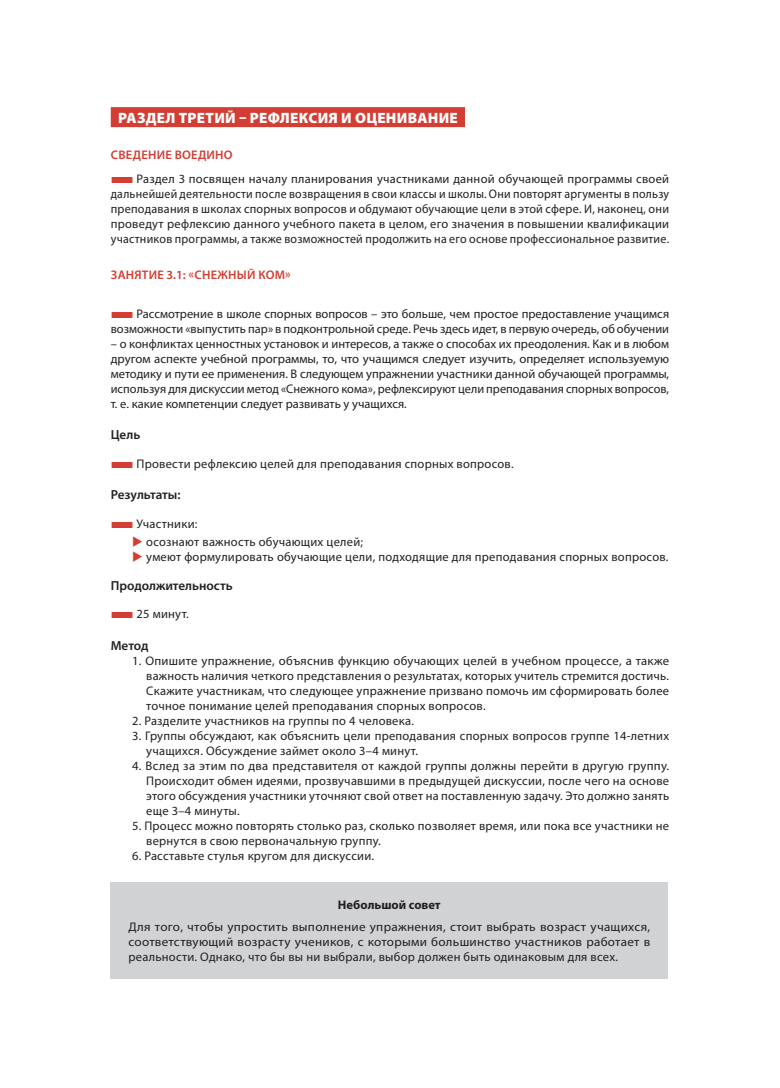
<style>
.page{position:relative;width:780px;height:1088px;background:#fff}
.page>*{position:absolute;margin:0;border:0;box-sizing:border-box;transform-origin:0 0}
.t1{font:900 15px "Myriad Pro";letter-spacing:.02em;color:#fff}
.t2{font:600 13.12px "Myriad Pro";color:#231f20}
.t3{font:12.5px/15px "Myriad Pro";letter-spacing:.02em;color:#231f20;text-align:justify}
.t4{font:12.5px/15px "Myriad Pro";letter-spacing:.02em;color:#231f20;text-align:justify;scale:1.05 1}
.t5{font:12.5px/15px "Myriad Pro";color:#231f20}
.t6{font:600 12.5px "Myriad Pro";letter-spacing:.02em;color:#d33d34}
.t7{font:700 12.5px "Myriad Pro";color:#231f20}
.s1{color:#d33d34}
</style>
<div class="page">
<div style="left:111px;top:107px;width:354px;height:20px;background:#d33d34"></div>
<div style="left:111px;top:882px;width:557px;height:97px;background:#d1d2d4"></div>
<p class="t1" style="left:118px;top:108px;width:341px">РАЗДЕЛ ТРЕТИЙ – РЕФЛЕКСИЯ И ОЦЕНИВАНИЕ</p>
<p class="t6" style="left:111px;top:147px;width:123px">СВЕДЕНИЕ ВОЕДИНО</p>
<p class="t3" style="left:111px;top:171px;width:560px"><span class="s1">■</span>Раздел 3 посвящен началу планирования участниками данной обучающей программы своей дальнейшей деятельности после возвращения в свои классы и школы. Они повторят аргументы в пользу преподавания в школах спорных вопросов и обдумают обучающие цели в этой сфере. И, наконец, они проведут рефлексию данного учебного пакета в целом, его значения в повышении квалификации участников программы, а также возможностей продолжить на его основе профессиональное развитие.</p>
<p class="t6" style="left:111px;top:267px;width:181px">ЗАНЯТИЕ 3.1: «СНЕЖНЫЙ КОМ»</p>
<p class="t5" style="left:111px;top:306px;width:560px"><span class="s1">■</span>Рассмотрение в школе спорных вопросов – это больше, чем простое предоставление учащимся возможности «выпустить пар» в подконтрольной среде. Речь здесь идет, в первую очередь, об обучении</p>
<p class="t3" style="left:111px;top:336px;width:560px">– о конфликтах ценностных установок и интересов, а также о способах их преодоления. Как и в любом другом аспекте учебной программы, то, что учащимся следует изучить, определяет используемую методику и пути ее применения. В следующем упражнении участники данной обучающей программы, используя для дискуссии метод «Снежного кома», рефлексируют цели преподавания спорных вопросов, т. е. какие компетенции следует развивать у учащихся.</p>
<p class="t2" style="left:111px;top:427px;width:31px">Цель</p>
<p class="t3" style="left:111px;top:456px;width:404px"><span class="s1">■</span>Провести рефлексию целей для преподавания спорных вопросов.</p>
<p class="t2" style="left:111px;top:487px;width:71px">Результаты:</p>
<p class="t3" style="left:146px;top:514px;width:218px;line-height:18.5px;text-indent:-35px"><span class="s1">■</span>Участники:<br>осознают важность обучающих целей;</p>
<p class="t3" style="left:146px;top:549px;width:523px">умеют формулировать обучающие цели, подходящие для преподавания спорных вопросов.</p>
<p class="t2" style="left:111px;top:577px;width:123px">Продолжительность</p>
<p class="t3" style="left:111px;top:606px;width:79px"><span class="s1">■</span>25 минут.</p>
<p class="t2" style="left:111px;top:637px;width:39px">Метод</p>
<p class="t3" style="left:146px;top:653px;width:524px;text-indent:-14px">1. Опишите упражнение, объяснив функцию обучающих целей в учебном процессе, а также важность наличия четкого представления о результатах, которых учитель стремится достичь.<br>Скажите участникам, что следующее упражнение призвано помочь им сформировать более точное понимание целей преподавания спорных вопросов.</p>
<p class="t3" style="left:132px;top:713px;width:283px">2. Разделите участников на группы по 4 человека.</p>
<p class="t3" style="left:146px;top:728px;width:524px;text-indent:-14px">3. Группы обсуждают, как объяснить цели преподавания спорных вопросов группе 14-летних учащихся. Обсуждение займет около 3–4 минут.</p>
<p class="t3" style="left:146px;top:758px;width:524px;text-indent:-14px">4. Вслед за этим по два представителя от каждой группы должны перейти в другую группу.<br>Происходит обмен идеями, прозвучавшими в предыдущей дискуссии, после чего на основе этого обсуждения участники уточняют свой ответ на поставленную задачу. Это должно занять еще 3–4 минуты.</p>
<p class="t3" style="left:146px;top:818px;width:524px;text-indent:-14px">5. Процесс можно повторять столько раз, сколько позволяет время, или пока все участники не вернутся в свою первоначальную группу.</p>
<p class="t3" style="left:132px;top:848px;width:244px">6. Расставьте стулья кругом для дискуссии.</p>
<p class="t7" style="left:338px;top:897px;width:104px">Небольшой совет</p>
<p class="t4" style="left:128px;top:919px;width:498px">Для того, чтобы упростить выполнение упражнения, стоит выбрать возраст учащихся, соответствующий возрасту учеников, с которыми большинство участников работает в реальности. Однако, что бы вы ни выбрали, выбор должен быть одинаковым для всех.</p>
</div>
